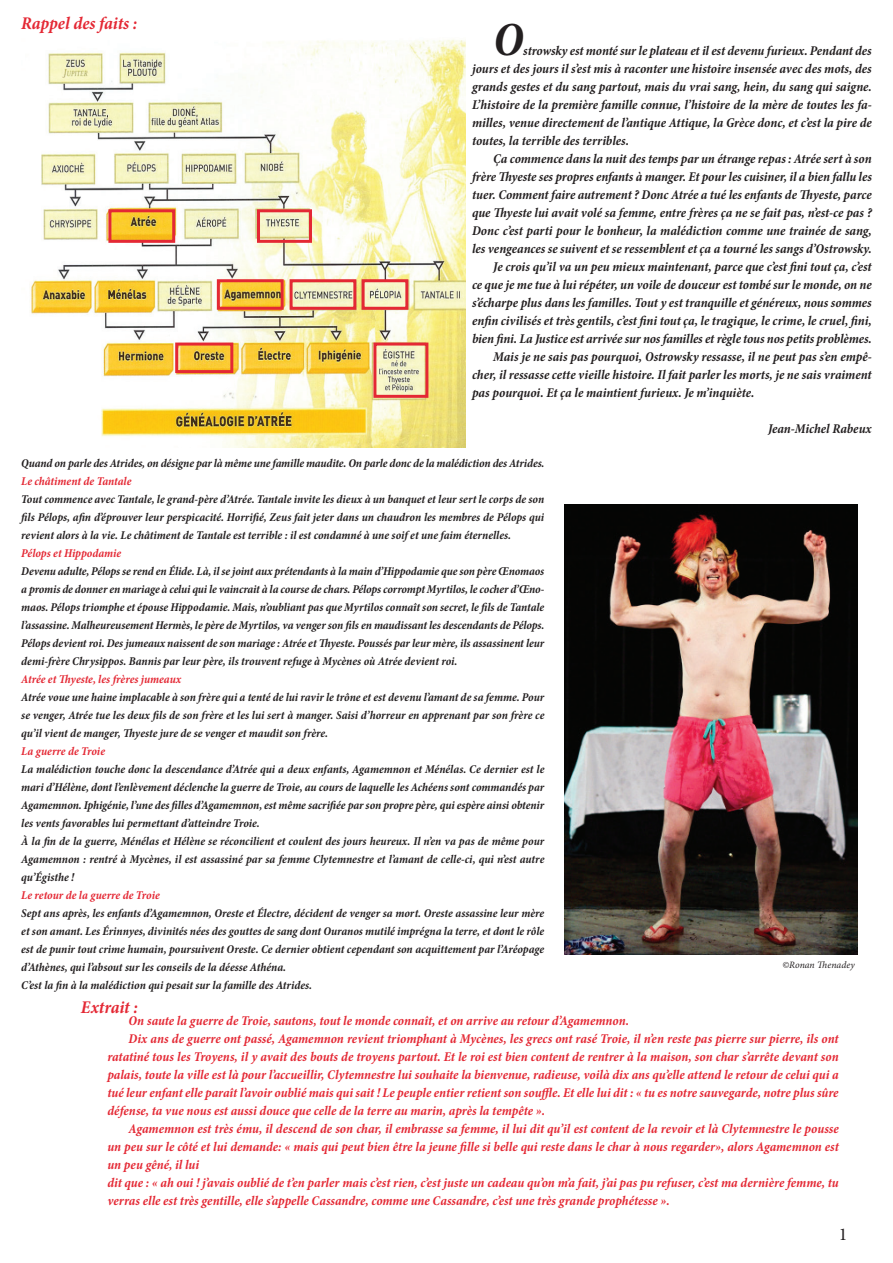
<style>
.page{position:relative;width:893px;height:1263px;background:#fff}
.page>*{position:absolute;margin:0;border:0;box-sizing:border-box;transform-origin:0 0}
.t1{font:italic 700 condensed 48px "Minion Pro";color:#231f20}
.t2{font:italic 700 condensed 18px "Minion Pro";color:#e42834}
.t3{font:18px "Minion Pro";color:#231f20}
.t4{font:italic 700 condensed 13.5px/18px "Minion Pro";letter-spacing:-.005em;color:#231f20;text-align:justify}
.t5{font:italic 700 condensed 13.5px "Minion Pro";letter-spacing:-.005em;color:#e42834}
.t6{font:italic 700 condensed 12px/18px "Minion Pro";letter-spacing:-.005em;color:#231f20;text-align:justify}
.t7{font:italic 700 condensed 12px "Minion Pro";color:#e42834}
.t8{font:italic 9.75px "Minion Pro";letter-spacing:.005em;color:#231f20}
</style>
<div class="page">
<img style="left:564px;top:504px;width:294px;height:450px">
<img style="left:31px;top:39px;width:435px;height:409px">
<div style="left:108px;top:209px;width:67px;height:34px;border:3px solid #e42834"></div>
<div style="left:257px;top:209px;width:55px;height:34px;border:3px solid #e42834"></div>
<div style="left:362px;top:279px;width:46px;height:31px;border:3px solid #e42834"></div>
<div style="left:373px;top:343px;width:55px;height:55px;border:3px solid #e42834"></div>
<div style="left:217px;top:279px;width:67px;height:31px;border:3px solid #e42834"></div>
<div style="left:290px;top:279px;width:66px;height:31px;border:3px solid #e42834"></div>
<div style="left:175px;top:343px;width:58px;height:30px;border:3px solid #e42834"></div>
<h2 class="t2" style="left:21px;top:10px;width:117px">Rappel des faits :</h2>
<h1 class="t1" style="left:493px;top:7px;width:32px">O</h1>
<p class="t4" style="left:472px;top:42px;width:401px;text-indent:51px">strowsky est monté sur le plateau et il est devenu furieux. Pendant des jours et des jours il s’est mis à raconter une histoire insensée avec des mots, des grands gestes et du sang partout, mais du vrai sang, hein, du sang qui saigne.<br>L’histoire de la première famille connue, l’histoire de la mère de toutes les fa&shy;milles, venue directement de l’antique Attique, la Grèce donc, et c’est la pire de toutes, la terrible des terribles.</p>
<p class="t4" style="left:493px;top:150px;width:380px">Ça commence dans la nuit des temps par un étrange repas : Atrée sert à son</p>
<p class="t4" style="left:472px;top:168px;width:401px">frère Thyeste ses propres enfants à manger. Et pour les cuisiner, il a bien fallu les</p>
<p class="t4" style="left:472px;top:186px;width:401px">tuer. Comment faire autrement ? Donc Atrée a tué les enfants de Thyeste, parce</p>
<p class="t4" style="left:472px;top:204px;width:401px">que Thyeste lui avait volé sa femme, entre frères ça ne se fait pas, n’est-ce pas ?</p>
<p class="t4" style="left:472px;top:222px;width:401px">Donc c’est parti pour le bonheur, la malédiction comme une trainée de sang,</p>
<p class="t4" style="left:472px;top:240px;width:401px">les vengeances se suivent et se ressemblent et ça a tourné les sangs d’Ostrowsky.</p>
<p class="t4" style="left:493px;top:258px;width:380px">Je crois qu’il va un peu mieux maintenant, parce que c’est fini tout ça, c’est</p>
<p class="t4" style="left:472px;top:276px;width:401px">ce que je me tue à lui répéter, un voile de douceur est tombé sur le monde, on ne</p>
<p class="t4" style="left:472px;top:294px;width:401px">s’écharpe plus dans les familles. Tout y est tranquille et généreux, nous sommes</p>
<p class="t4" style="left:472px;top:312px;width:401px">enfin civilisés et très gentils, c’est fini tout ça, le tragique, le crime, le cruel, fini,</p>
<p class="t4" style="left:472px;top:330px;width:401px">bien fini. La Justice est arrivée sur nos familles et règle tous nos petits problèmes.</p>
<p class="t4" style="left:493px;top:348px;width:380px">Mais je ne sais pas pourquoi, Ostrowsky ressasse, il ne peut pas s’en empê-</p>
<p class="t4" style="left:472px;top:366px;width:401px">cher, il ressasse cette vieille histoire. Il fait parler les morts, je ne sais vraiment</p>
<p class="t4" style="left:472px;top:384px;width:284px">pas pourquoi. Et ça le maintient furieux. Je m’inquiète.</p>
<p class="t4" style="left:768px;top:420px;width:105px">Jean-Michel Rabeux</p>
<p class="t6" style="left:21px;top:454px;width:525px">Quand on parle des Atrides, on désigne par là même une famille maudite. On parle donc de la malédiction des Atrides.</p>
<p class="t7" style="left:21px;top:472px;width:112px">Le châtiment de Tantale</p>
<p class="t6" style="left:21px;top:490px;width:525px">Tout commence avec Tantale, le grand-père d’Atrée. Tantale invite les dieux à un banquet et leur sert le corps de son fils Pélops, afin d’éprouver leur perspicacité. Horrifié, Zeus fait jeter dans un chaudron les membres de Pélops qui revient alors à la vie. Le châtiment de Tantale est terrible : il est condamné à une soif et une faim éternelles.</p>
<p class="t7" style="left:21px;top:544px;width:101px">Pélops et Hippodamie</p>
<p class="t6" style="left:21px;top:562px;width:525px">Devenu adulte, Pélops se rend en Élide. Là, il se joint aux prétendants à la main d’Hippodamie que son père Œnomaos a promis de donner en mariage à celui qui le vaincrait à la course de chars. Pélops corrompt Myrtilos, le cocher d’Œno&shy;maos. Pélops triomphe et épouse Hippodamie. Mais, n’oubliant pas que Myrtilos connaît son secret, le fils de Tantale l’assassine. Malheureusement Hermès, le père de Myrtilos, va venger son fils en maudissant les descendants de Pélops.<br>Pélops devient roi. Des jumeaux naissent de son mariage : Atrée et Thyeste. Poussés par leur mère, ils assassinent leur demi-frère Chrysippos. Bannis par leur père, ils trouvent refuge à Mycènes où Atrée devient roi.</p>
<p class="t7" style="left:21px;top:670px;width:162px">Atrée et Thyeste, les frères jumeaux</p>
<p class="t6" style="left:21px;top:688px;width:525px">Atrée voue une haine implacable à son frère qui a tenté de lui ravir le trône et est devenu l’amant de sa femme. Pour se venger, Atrée tue les deux fils de son frère et les lui sert à manger. Saisi d’horreur en apprenant par son frère ce qu’il vient de manger, Thyeste jure de se venger et maudit son frère.</p>
<p class="t7" style="left:21px;top:742px;width:85px">La guerre de Troie</p>
<p class="t6" style="left:21px;top:760px;width:525px;text-align:left">La malédiction touche donc la descendance d’Atrée qui a deux enfants, Agamemnon et Ménélas. Ce dernier est le mari d’Hélène, dont l’enlèvement déclenche la guerre de Troie, au cours de laquelle les Achéens sont commandés par Agamemnon. Iphigénie, l’une des filles d’Agamemnon, est même sacrifiée par son propre père, qui espère ainsi obtenir les vents favorables lui permettant d’atteindre Troie.<br>À la fin de la guerre, Ménélas et Hélène se réconcilient et coulent des jours heureux. Il n’en va pas de même pour Agamemnon : rentré à Mycènes, il est assassiné par sa femme Clytemnestre et l’amant de celle-ci, qui n’est autre qu’Égisthe !</p>
<p class="t7" style="left:21px;top:886px;width:140px">Le retour de la guerre de Troie</p>
<p class="t6" style="left:21px;top:904px;width:525px;text-align:left">Sept ans après, les enfants d’Agamemnon, Oreste et Électre, décident de venger sa mort. Oreste assassine leur mère et son amant. Les Érinnyes, divinités nées des gouttes de sang dont Ouranos mutilé imprégna la terre, et dont le rôle est de punir tout crime humain, poursuivent Oreste. Ce dernier obtient cependant son acquittement par l’Aréopage d’Athènes, qui l’absout sur les conseils de la déesse Athéna.<br>C’est la fin à la malédiction qui pesait sur la famille des Atrides.</p>
<h2 class="t2" style="left:81px;top:995px;width:58px">Extrait :</h2>
<p class="t8" style="left:782px;top:958px;width:74px">©Ronan Thenadey</p>
<p class="t5" style="left:129px;top:1011px;width:502px">On saute la guerre de Troie, sautons, tout le monde connaît, et on arrive au retour d’Agamemnon.</p>
<p class="t5" style="left:129px;top:1029px;width:712px">Dix ans de guerre ont passé, Agamemnon revient triomphant à Mycènes, les grecs ont rasé Troie, il n’en reste pas pierre sur pierre, ils ont</p>
<p class="t5" style="left:107px;top:1047px;width:733px">ratatiné tous les Troyens, il y avait des bouts de troyens partout. Et le roi est bien content de rentrer à la maison, son char s’arrête devant son</p>
<p class="t5" style="left:107px;top:1065px;width:733px">palais, toute la ville est là pour l’accueillir, Clytemnestre lui souhaite la bienvenue, radieuse, voilà dix ans qu’elle attend le retour de celui qui a</p>
<p class="t5" style="left:107px;top:1083px;width:733px">tué leur enfant elle paraît l’avoir oublié mais qui sait ! Le peuple entier retient son souffle. Et elle lui dit : « tu es notre sauvegarde, notre plus sûre</p>
<p class="t5" style="left:107px;top:1101px;width:439px">défense, ta vue nous est aussi douce que celle de la terre au marin, après la tempête ».</p>
<p class="t5" style="left:129px;top:1119px;width:712px">Agamemnon est très ému, il descend de son char, il embrasse sa femme, il lui dit qu’il est content de la revoir et là Clytemnestre le pousse</p>
<p class="t5" style="left:107px;top:1137px;width:733px">un peu sur le côté et lui demande: « mais qui peut bien être la jeune fille si belle qui reste dans le char à nous regarder», alors Agamemnon est</p>
<p class="t5" style="left:107px;top:1155px;width:93px">un peu gêné, il lui</p>
<p class="t5" style="left:107px;top:1173px;width:733px">dit que : « ah oui ! j’avais oublié de t’en parler mais c’est rien, c’est juste un cadeau qu’on m’a fait, j’ai pas pu refuser, c’est ma dernière femme, tu</p>
<p class="t5" style="left:107px;top:1191px;width:564px">verras elle est très gentille, elle s’appelle Cassandre, comme une Cassandre, c’est une très grande prophétesse ».</p>
<h2 class="t3" style="left:839px;top:1222px;width:10px">1</h2>
</div>
